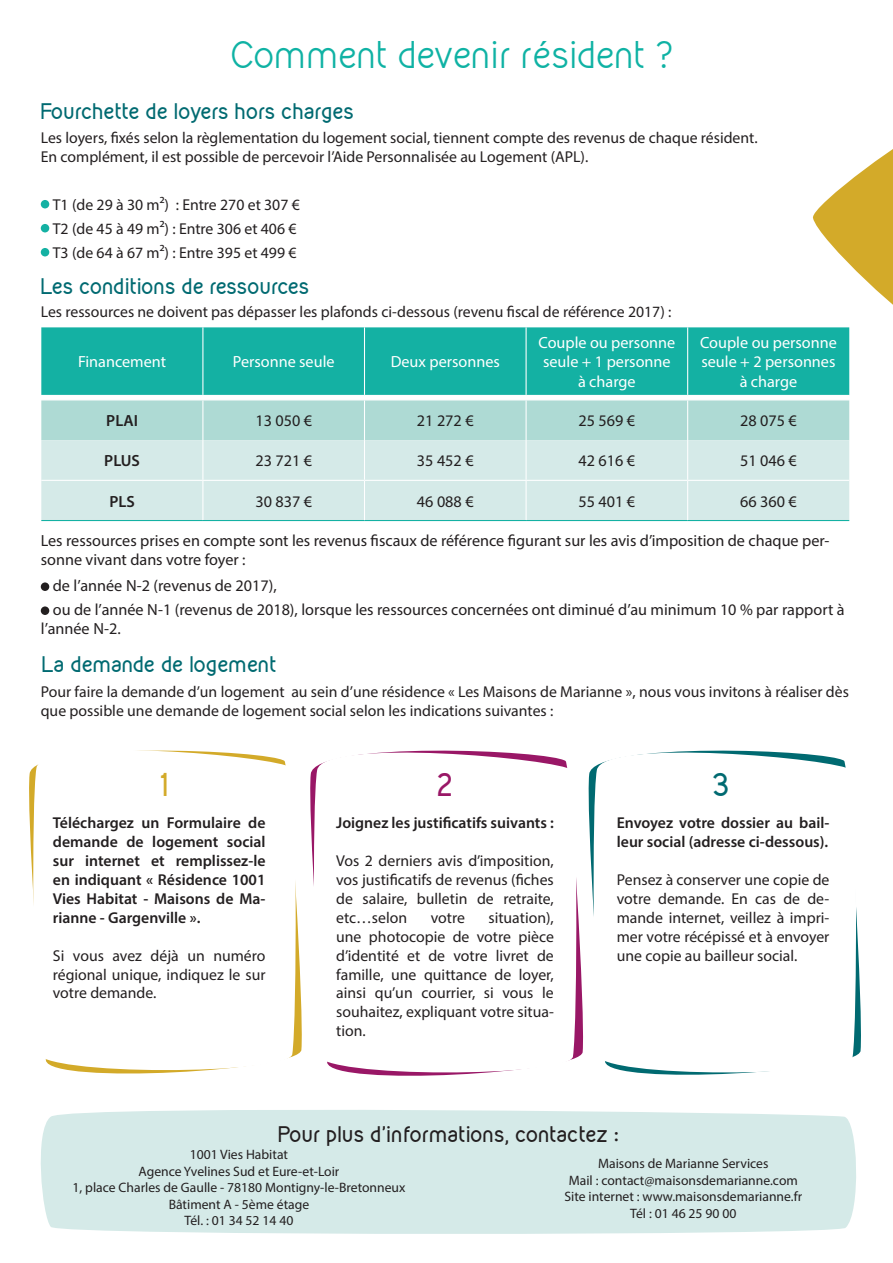
<style>
.page{position:relative;width:893px;height:1263px;background:#fff}
.page>*{position:absolute;margin:0;border:0;box-sizing:border-box;transform-origin:0 0}
.TITRE_PRINCIPAL{font:33.6px "Kirvy";letter-spacing:-.01em;color:#0fb2a4}
.t1{font:700 28.5px "Kirvy";color:#d3aa29}
.t2{font:700 28.5px "Kirvy";color:#991766}
.t3{font:700 28.5px "Kirvy";color:#006a71}
.t4{font:700 19.5px "Kirvy";letter-spacing:-.015em;color:#006a71}
.SOUS-TITRE_2{font:700 19.5px "Kirvy";color:#231f20}
.TEXTE_COURANT{font:16.2px/19.4px "Myriad Pro";color:#231f20}
.TEXTE_COURANT-2{font:16.2px/19.4px "Myriad Pro";color:#fff}
.TEXTE_COURANT-3{font:600 16.2px "Myriad Pro";color:#231f20}
.TEXTE_COURANT-4{font:15.75px/18.9px "Myriad Pro";color:#231f20;text-align:justify}
.TEXTE_COURANT-5{font:600 15.75px/18.9px "Myriad Pro";color:#231f20;text-align:justify}
.TEXTE_COURANT-6{font:13.65px "Myriad Pro";color:#231f20}
</style>
<div class="page">
<svg style="left:29px;top:770px;width:273px;height:285px"></svg>
<svg style="left:310px;top:771px;width:274px;height:286px"></svg>
<svg style="left:588px;top:770px;width:273px;height:284px"></svg>
<svg style="left:31px;top:750px;width:266px;height:324px"></svg>
<svg style="left:312px;top:750px;width:266px;height:326px"></svg>
<svg style="left:591px;top:750px;width:267px;height:325px"></svg>
<div style="left:40px;top:1110px;width:816px;height:124px;background:#d5eae8"></div>
<div style="left:41px;top:200px;width:8px;height:8px;background:#14b1a3;border-radius:50%"></div>
<div style="left:41px;top:224px;width:8px;height:8px;background:#14b1a3;border-radius:50%"></div>
<div style="left:41px;top:248px;width:8px;height:8px;background:#14b1a3;border-radius:50%"></div>
<svg style="left:813px;top:149px;width:80px;height:156px"></svg>
<div style="left:41px;top:582px;width:8px;height:9px;background:#231f20;border-radius:50%"></div>
<div style="left:41px;top:606px;width:8px;height:9px;background:#231f20;border-radius:50%"></div>
<div style="left:41px;top:327px;width:808px;height:68px;background:#14b1a3"></div>
<div style="left:41px;top:440px;width:808px;height:80px;background:#d5eae8"></div>
<hr style="left:202px;top:327px;width:1px;height:68px;background:#fff">
<hr style="left:364px;top:327px;width:1px;height:68px;background:#fff">
<hr style="left:526px;top:327px;width:1px;height:68px;background:#fff">
<hr style="left:687px;top:327px;width:1px;height:68px;background:#fff">
<hr style="left:202px;top:440px;width:1px;height:40px;background:#fff">
<hr style="left:364px;top:440px;width:1px;height:40px;background:#fff">
<hr style="left:526px;top:440px;width:1px;height:40px;background:#fff">
<hr style="left:687px;top:440px;width:1px;height:40px;background:#fff">
<hr style="left:202px;top:481px;width:1px;height:39px;background:#fff">
<hr style="left:364px;top:481px;width:1px;height:39px;background:#fff">
<hr style="left:526px;top:481px;width:1px;height:39px;background:#fff">
<hr style="left:687px;top:481px;width:1px;height:39px;background:#fff">
<hr style="left:41px;top:480px;width:162px;height:1px;background:#fff">
<hr style="left:203px;top:480px;width:161px;height:1px;background:#fff">
<hr style="left:364px;top:480px;width:162px;height:1px;background:#fff">
<hr style="left:526px;top:480px;width:162px;height:1px;background:#fff">
<hr style="left:688px;top:480px;width:161px;height:1px;background:#fff">
<svg style="left:41px;top:395px;width:809px;height:45px;background:#b6ddd8"></svg>
<hr style="left:41px;top:399px;width:162px;height:1px;background:#fff">
<hr style="left:203px;top:399px;width:161px;height:1px;background:#fff">
<hr style="left:364px;top:399px;width:162px;height:1px;background:#fff">
<hr style="left:526px;top:399px;width:162px;height:1px;background:#fff">
<hr style="left:688px;top:399px;width:162px;height:1px;background:#fff">
<hr style="left:41px;top:520px;width:162px;height:1px;background:#14b1a3">
<hr style="left:203px;top:520px;width:161px;height:1px;background:#14b1a3">
<hr style="left:364px;top:520px;width:162px;height:1px;background:#14b1a3">
<hr style="left:526px;top:520px;width:162px;height:1px;background:#14b1a3">
<hr style="left:688px;top:520px;width:161px;height:1px;background:#14b1a3">
<p class="TITRE_PRINCIPAL" style="left:230px;top:31px;width:445px">Comment devenir résident ?</p>
<p class="t4" style="left:41px;top:98px;width:315px">Fourchette de loyers hors charges</p>
<p class="TEXTE_COURANT-4" style="left:41px;top:128px;width:718px">Les loyers, fixés selon la règlementation du logement social, tiennent compte des revenus de chaque résident.</p>
<p class="TEXTE_COURANT-4" style="left:41px;top:147px;width:549px">En complément, il est possible de percevoir l’Aide Personnalisée au Logement (APL).</p>
<p class="TEXTE_COURANT-4" style="left:53px;top:195px;width:249px">T1 (de 29 à 30 m²) : Entre 270 et 307 €</p>
<p class="TEXTE_COURANT-4" style="left:53px;top:219px;width:245px">T2 (de 45 à 49 m²) : Entre 306 et 406 €</p>
<p class="TEXTE_COURANT-4" style="left:53px;top:243px;width:245px">T3 (de 64 à 67 m²) : Entre 395 et 499 €</p>
<p class="t4" style="left:41px;top:272px;width:270px">Les conditions de ressources</p>
<p class="TEXTE_COURANT-4" style="left:41px;top:302px;width:632px">Les ressources ne doivent pas dépasser les plafonds ci-dessous (revenu fiscal de référence 2017) :</p>
<p class="TEXTE_COURANT-2" style="left:78px;top:352px;width:90px">Financement</p>
<p class="TEXTE_COURANT-2" style="left:233px;top:352px;width:103px">Personne seule</p>
<p class="TEXTE_COURANT-2" style="left:391px;top:352px;width:111px">Deux personnes</p>
<p class="TEXTE_COURANT-2" style="left:538px;top:333px;width:138px">Couple ou personne seule + 1 personne</p>
<p class="TEXTE_COURANT-2" style="left:578px;top:372px;width:59px">à charge</p>
<p class="TEXTE_COURANT-2" style="left:700px;top:333px;width:138px">Couple ou personne seule + 2 personnes</p>
<p class="TEXTE_COURANT-2" style="left:740px;top:372px;width:59px">à charge</p>
<p class="TEXTE_COURANT-3" style="left:106px;top:410px;width:33px">PLAI</p>
<p class="TEXTE_COURANT" style="left:255px;top:411px;width:58px">13 050 €</p>
<p class="TEXTE_COURANT" style="left:417px;top:411px;width:58px">21 272 €</p>
<p class="TEXTE_COURANT" style="left:578px;top:411px;width:58px">25 569 €</p>
<p class="TEXTE_COURANT" style="left:740px;top:411px;width:58px">28 075 €</p>
<p class="TEXTE_COURANT-3" style="left:104px;top:451px;width:37px">PLUS</p>
<p class="TEXTE_COURANT" style="left:255px;top:451px;width:58px">23 721 €</p>
<p class="TEXTE_COURANT" style="left:417px;top:451px;width:58px">35 452 €</p>
<p class="TEXTE_COURANT" style="left:578px;top:451px;width:58px">42 616 €</p>
<p class="TEXTE_COURANT" style="left:740px;top:451px;width:58px">51 046 €</p>
<p class="TEXTE_COURANT-3" style="left:109px;top:491px;width:27px">PLS</p>
<p class="TEXTE_COURANT" style="left:255px;top:491px;width:58px">30 837 €</p>
<p class="TEXTE_COURANT" style="left:417px;top:491px;width:58px">46 088 €</p>
<p class="TEXTE_COURANT" style="left:578px;top:491px;width:58px">55 401 €</p>
<p class="TEXTE_COURANT" style="left:740px;top:491px;width:58px">66 360 €</p>
<p class="TEXTE_COURANT" style="left:41px;top:530px;width:790px">Les ressources prises en compte sont les revenus fiscaux de référence figurant sur les avis d’imposition de chaque per&shy;sonne vivant dans votre foyer :</p>
<p class="TEXTE_COURANT" style="left:53px;top:576px;width:225px">de l’année N-2 (revenus de 2017),</p>
<p class="TEXTE_COURANT" style="left:41px;top:600px;width:805px;text-indent:12px">ou de l’année N-1 (revenus de 2018), lorsque les ressources concernées ont diminué d’au minimum 10 % par rapport à l’année N-2.</p>
<p class="t4" style="left:42px;top:650px;width:236px">La demande de logement</p>
<p class="TEXTE_COURANT-4" style="left:41px;top:682px;width:810px">Pour faire la demande d’un logement au sein d’une résidence « Les Maisons de Marianne », nous vous invitons à réaliser dès que possible une demande de logement social selon les indications suivantes :</p>
<p class="t1" style="left:159px;top:765px;width:11px">1</p>
<p class="t2" style="left:437px;top:765px;width:18px">2</p>
<p class="t3" style="left:712px;top:765px;width:18px">3</p>
<p class="TEXTE_COURANT-5" style="left:53px;top:813px;width:214px">Téléchargez un Formulaire de demande de logement social sur internet et remplissez-le en indiquant « Résidence 1001<br>Vies Habitat - Maisons de Ma&shy;rianne - Gargenville ».</p>
<p class="TEXTE_COURANT-4" style="left:53px;top:946px;width:214px">Si vous avez déjà un numéro régional unique, indiquez le sur votre demande.</p>
<p class="TEXTE_COURANT-5" style="left:336px;top:813px;width:219px">Joignez les justificatifs suivants :</p>
<p class="TEXTE_COURANT-4" style="left:336px;top:851px;width:219px">Vos 2 derniers avis d’imposition, vos justificatifs de revenus (fiches de salaire, bulletin de retraite, etc…selon</p>
<p class="TEXTE_COURANT-4" style="left:336px;top:908px;width:219px;text-indent:152px">situation), une photocopie de votre pièce d’identité et de votre livret de famille, une quittance de loyer, ainsi qu’un courrier, si vous le souhaitez, expliquant votre situa&shy;tion.</p>
<p class="TEXTE_COURANT-4" style="left:431px;top:908px;width:36px">votre</p>
<p class="TEXTE_COURANT-5" style="left:617px;top:813px;width:214px">Envoyez votre dossier au bail&shy;leur social (adresse ci-dessous).</p>
<p class="TEXTE_COURANT-4" style="left:617px;top:870px;width:214px">Pensez à conserver une copie de votre demande. En cas de de&shy;mande internet, veillez à impri&shy;mer votre récépissé et à envoyer une copie au bailleur social.</p>
<p class="SOUS-TITRE_2" style="left:278px;top:1121px;width:342px">Pour plus d’informations, contactez :</p>
<p class="TEXTE_COURANT-6" style="left:598px;top:1155px;width:172px">Maisons de Marianne Services</p>
<p class="TEXTE_COURANT-6" style="left:569px;top:1172px;width:231px">Mail : contact@maisonsdemarianne.com</p>
<p class="TEXTE_COURANT-6" style="left:564px;top:1188px;width:239px">Site internet : www.maisonsdemarianne.fr</p>
<p class="TEXTE_COURANT-6" style="left:630px;top:1204px;width:108px">Tél : 01 46 25 90 00</p>
<p class="TEXTE_COURANT-6" style="left:190px;top:1146px;width:100px">1001 Vies Habitat</p>
<p class="TEXTE_COURANT-6" style="left:139px;top:1163px;width:202px">Agence Yvelines Sud et Eure-et-Loir</p>
<p class="TEXTE_COURANT-6" style="left:73px;top:1179px;width:334px">1, place Charles de Gaulle - 78180 Montigny-le-Bretonneux</p>
<p class="TEXTE_COURANT-6" style="left:169px;top:1195px;width:142px">Bâtiment A - 5ème étage</p>
<p class="TEXTE_COURANT-6" style="left:185px;top:1212px;width:110px">Tél. : 01 34 52 14 40</p>
</div>
